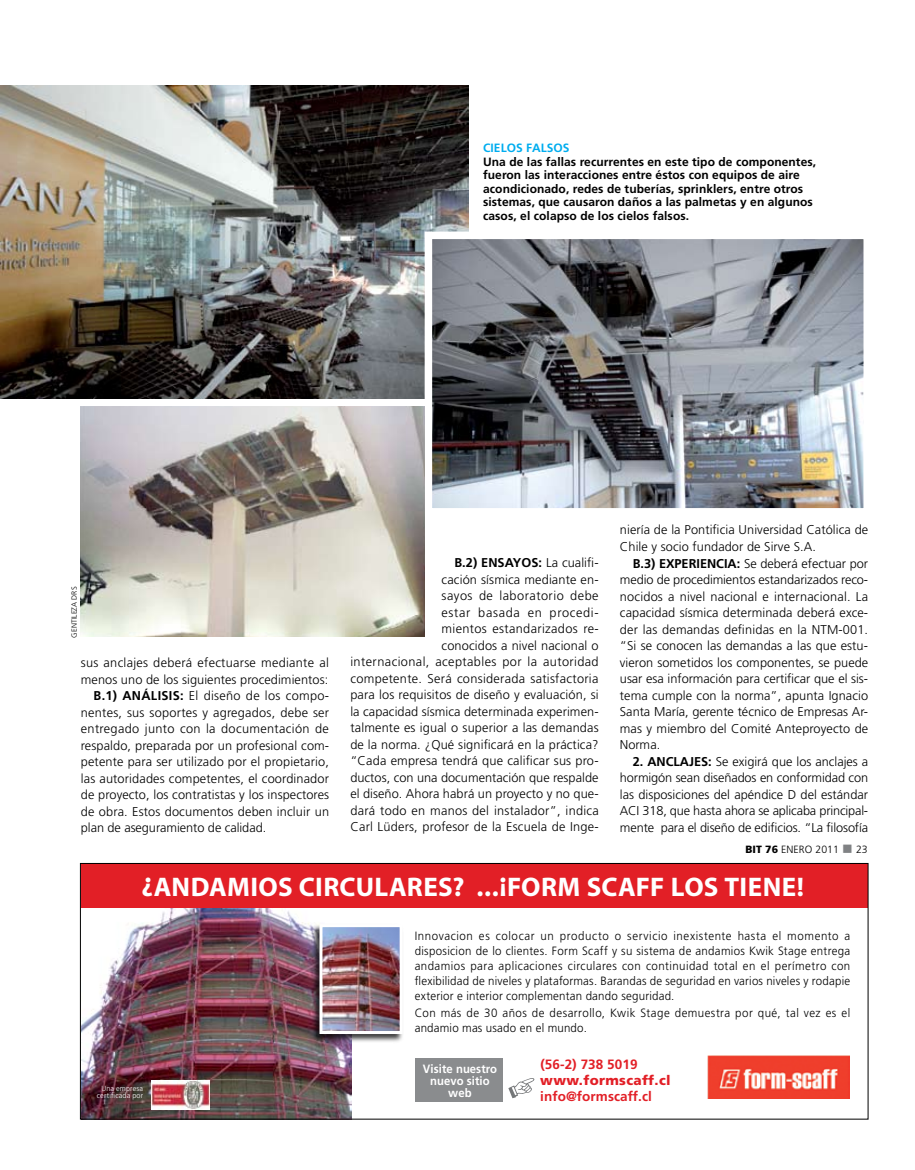
<style>
.page{position:relative;width:915px;height:1170px;background:#fff}
.page>*{position:absolute;margin:0;border:0;box-sizing:border-box;transform-origin:0 0}
.t1{font:700 27px "Myriad Pro";letter-spacing:.015em;color:#fff}
.t2{font:700 13.5px "Frutiger";letter-spacing:.005em;color:#e21f26}
.t3{font:900 13.5px "Frutiger";letter-spacing:.025em;color:#e21f26}
.t4{font:300 12.75px/16.5px "Frutiger";letter-spacing:.01em;color:#000;text-align:justify}
.t5{font:300 12px/15px "Frutiger";letter-spacing:.02em;color:#000;text-align:justify;scale:.96 1}
.t6{font:700 12px/13.5px "Frutiger";letter-spacing:.005em;color:#000}
.t7{font:700 12px/12px "Frutiger";letter-spacing:.005em;color:#fff;text-align:center;scale:.94 1}
.t8{font:700 12px "Frutiger";letter-spacing:.005em;color:#00adef}
.t9{font:300 10.5px "Frutiger";letter-spacing:.005em;color:#000}
.t10{font:300 7.5px/7.5px "Frutiger";letter-spacing:.02em;color:#fff;text-align:center;scale:.96 1}
.t11{font:300 7.5px "Frutiger";letter-spacing:.005em;color:#000}
.s1{font-weight:700}
.s2{font-weight:900}
.s3{color:#808284}
</style>
<div class="page">
<img style="left:82px;top:908px;width:269px;height:209px">
<div style="left:415px;top:1057px;width:87px;height:44px;background:#8a8c8e"></div>
<div style="left:81px;top:863px;width:786px;height:45px;background:#e21f26"></div>
<img style="left:152px;top:1080px;width:58px;height:28px">
<svg style="left:508px;top:1078px;width:26px;height:20px"></svg>
<div style="left:80px;top:863px;width:787px;height:256px;border:1px solid #000"></div>
<img style="left:707px;top:1055px;width:142px;height:43px">
<div style="left:310px;top:923px;width:94px;height:120px;background:#000;opacity:.75"></div>
<img style="left:323px;top:928px;width:75px;height:101px">
<div style="left:319px;top:924px;width:83px;height:109px;border:3px solid #fff"></div>
<img style="left:1px;top:85px;width:467px;height:313px">
<img style="left:433px;top:240px;width:428px;height:266px">
<div style="left:424px;top:231px;width:446px;height:284px;border:8px solid #fff"></div>
<img style="left:81px;top:406px;width:343px;height:230px">
<p class="t8" style="left:483px;top:141px;width:88px">Cielos Falsos</p>
<p class="t6" style="left:483px;top:155px;width:334px">Una de las fallas recurrentes en este tipo de componentes, fueron las interacciones entre éstos con equipos de aire acondicionado, redes de tuberías, sprinklers, entre otros sistemas, que causaron daños a las palmetas y en algunos casos, el colapso de los cielos falsos.</p>
<p class="t11" style="left:70px;top:637px;width:52px;rotate:-90deg">g entileza drs</p>
<p class="t4" style="left:81px;top:654px;width:249px">sus anclajes deberá efectuarse mediante al</p>
<p class="t4" style="left:81px;top:671px;width:249px">menos uno de los siguientes procedimientos:</p>
<p class="t4" style="left:94px;top:687px;width:237px"><span class="s1">B.1) Análisis:</span> El diseño de los compo-</p>
<p class="t4" style="left:81px;top:704px;width:250px">nentes, sus soportes y agregados, debe ser</p>
<p class="t4" style="left:81px;top:720px;width:249px">entregado junto con la documentación de</p>
<p class="t4" style="left:81px;top:737px;width:250px">respaldo, preparada por un profesional com-</p>
<p class="t4" style="left:81px;top:753px;width:249px">petente para ser utilizado por el propietario,</p>
<p class="t4" style="left:81px;top:770px;width:249px">las autoridades competentes, el coordinador</p>
<p class="t4" style="left:81px;top:786px;width:250px">de proyecto, los contratistas y los inspectores</p>
<p class="t4" style="left:81px;top:803px;width:250px">de obra. Estos documentos deben incluir un</p>
<p class="t4" style="left:81px;top:819px;width:187px">plan de aseguramiento de calidad.</p>
<p class="t4" style="left:350px;top:554px;width:250px;text-align:right"><span class="s1">B.2) Ensayos:</span> La cualifi-<br>cación sísmica mediante en-<br>sayos de laboratorio debe<br>estar basada en procedi-<br>mientos estandarizados re-<br>conocidos a nivel nacional o<br>internacional, aceptables por la autoridad competente. Será considerada satisfactoria para los requisitos de diseño y evaluación, si la capacidad sísmica determinada experimen&shy;talmente es igual o superior a las demandas de la norma. ¿Qué significará en la práctica? “Cada empresa tendrá que calificar sus pro&shy;ductos, con una documentación que respalde el diseño. Ahora habrá un proyecto y no que&shy;dará todo en manos del instalador”, indica Carl Lüders, profesor de la Escuela de Inge-</p>
<p class="t4" style="left:619px;top:521px;width:250px">niería de la Pontificia U niversidad Católica de<br>Chile y socio fundador de Sirve S.A.</p>
<p class="t4" style="left:619px;top:554px;width:250px;text-indent:13px"><span class="s1">B.3) Experiencia:</span> Se deberá efectuar por medio de procedimientos estandarizados reco&shy;nocidos a nivel nacional e internacional. La capacidad sísmica determinada deberá exce&shy;der las demandas definidas en la NTM-001. “Si se conocen las demandas a las que estu&shy;vieron sometidos los componentes, se puede usar esa información para certificar que el sis&shy;tema cumple con la norma”, apunta Ignacio Santa María, gerente técnico de Empresas Ar&shy;mas y miembro del Comité Anteproyecto de Norma.</p>
<p class="t4" style="left:619px;top:752px;width:250px;text-indent:13px"><span class="s1">2. Anclajes:</span> Se exigirá que los anclajes a hormigón sean diseñados en conformidad con las disposiciones del apéndice D del estándar ACI 318, que hasta ahora se aplicaba principal&shy;mente para el diseño de edificios. “La filosofía</p>
<p class="t9" style="left:745px;top:843px;width:124px"><span class="s2">BIT 76</span> enero 2011 <span class="s3">■</span> 23</p>
<h1 class="t1" style="left:141px;top:869px;width:493px">¿ANDAMIOS CIRCULARES? ...¡FORM SCAFF</h1>
<h1 class="t1" style="left:670px;top:869px;width:135px">LOS TIENE!</h1>
<p class="t10" style="left:97px;top:1084px;width:50px">U na empresa certificada por</p>
<p class="t5" style="left:414px;top:928px;width:455px">I nnovacion es colocar un producto o servicio inexistente hasta el momento a disposicion de lo clientes. Form Scaff y su sistema de andamios Kwik Stage entrega andamios para aplicaciones circulares con continuidad total en el perímetro con flexibilidad de niveles y plataformas. Barandas de seguridad en varios niveles y rodapie exterior e interior complementan dando seguridad.</p>
<p class="t5" style="left:414px;top:1005px;width:455px">Con más de 30 años de desarrollo, Kwik Stage demuestra por qué, tal vez es el andamio mas usado en el mundo.</p>
<p class="t7" style="left:423px;top:1062px;width:80px">Visite nuestro nuevo sitio web</p>
<p class="t2" style="left:540px;top:1056px;width:99px">(56-2) 738 5019</p>
<p class="t3" style="left:540px;top:1071px;width:132px">www.formscaff.cl</p>
<p class="t2" style="left:540px;top:1088px;width:113px">info@formscaff.cl</p>
</div>
